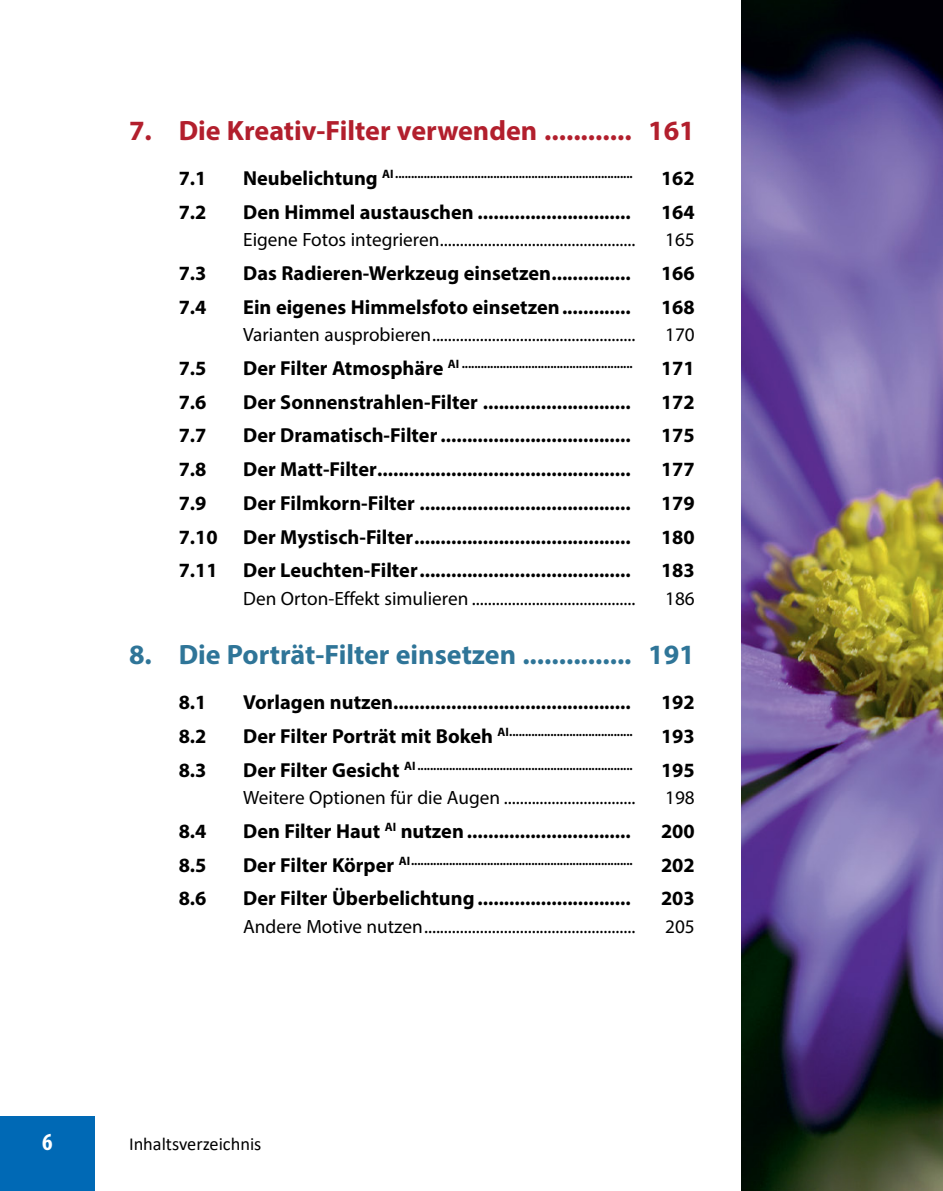
<style>
.page{position:relative;width:943px;height:1191px;background:#fff}
.page>*{position:absolute;margin:0;border:0;box-sizing:border-box;transform-origin:0 0}
.t1{font:700 28px "Myriad Pro";color:#2f7598}
.t2{font:700 28px "Myriad Pro";color:#b21f2d}
.t3{font:700 condensed 24.5px "Myriad Pro";color:#fff}
.t4{font:700 20.3px "Myriad Pro";color:#000}
.t5{font:19.25px "Myriad Pro";color:#000}
.t6{font:18.38px "Calibri";color:#000}
.t7{font:700 12.25px "Myriad Pro";color:#000}
.s1{font-size:20.3px}
</style>
<div class="page">
<div style="left:0;top:1116px;width:94px;height:75px;background:#0069b5"></div>
<img style="left:742px;top:0;width:201px;height:1191px">
<h1 class="t2" style="left:129px;top:112px;width:567px">7. Die Kreativ-Filter verwenden ............ 161</h1>
<p class="t4" style="left:179px;top:165px;width:29px">7.1</p>
<p class="t7" style="left:243px;top:166px;width:391px"><span class="s1">Neubelichtung</span> AI...........................................................................</p>
<p class="t4" style="left:661px;top:165px;width:35px">162</p>
<p class="t4" style="left:179px;top:199px;width:29px">7.2</p>
<p class="t4" style="left:243px;top:199px;width:389px">Den Himmel austauschen .............................</p>
<p class="t4" style="left:661px;top:199px;width:35px">164</p>
<p class="t5" style="left:243px;top:228px;width:393px">Eigene Fotos integrieren.................................................</p>
<p class="t5" style="left:665px;top:228px;width:31px">165</p>
<p class="t4" style="left:179px;top:260px;width:29px">7.3</p>
<p class="t4" style="left:243px;top:260px;width:389px">Das Radieren-Werkzeug einsetzen...............</p>
<p class="t4" style="left:661px;top:260px;width:35px">166</p>
<p class="t4" style="left:179px;top:294px;width:29px">7.4</p>
<p class="t4" style="left:243px;top:294px;width:389px">Ein eigenes Himmelsfoto einsetzen.............</p>
<p class="t4" style="left:661px;top:294px;width:35px">168</p>
<p class="t5" style="left:243px;top:323px;width:393px">Varianten ausprobieren...................................................</p>
<p class="t5" style="left:665px;top:323px;width:31px">170</p>
<p class="t4" style="left:179px;top:355px;width:29px">7.5</p>
<p class="t7" style="left:243px;top:356px;width:391px"><span class="s1">Der Filter Atmosphäre</span> AI ......................................................</p>
<p class="t4" style="left:661px;top:355px;width:35px">171</p>
<p class="t4" style="left:179px;top:389px;width:29px">7.6</p>
<p class="t4" style="left:243px;top:389px;width:389px">Der Sonnenstrahlen-Filter ............................</p>
<p class="t4" style="left:661px;top:389px;width:35px">172</p>
<p class="t4" style="left:179px;top:422px;width:29px">7.7</p>
<p class="t4" style="left:243px;top:422px;width:389px">Der Dramatisch-Filter ....................................</p>
<p class="t4" style="left:661px;top:422px;width:35px">175</p>
<p class="t4" style="left:179px;top:456px;width:29px">7.8</p>
<p class="t4" style="left:243px;top:456px;width:389px">Der Matt-Filter................................................</p>
<p class="t4" style="left:661px;top:456px;width:35px">177</p>
<p class="t4" style="left:179px;top:490px;width:29px">7.9</p>
<p class="t4" style="left:243px;top:490px;width:389px">Der Filmkorn-Filter ........................................</p>
<p class="t4" style="left:661px;top:490px;width:35px">179</p>
<p class="t4" style="left:179px;top:523px;width:41px">7.10</p>
<p class="t4" style="left:243px;top:523px;width:389px">Der Mystisch-Filter.........................................</p>
<p class="t4" style="left:661px;top:523px;width:35px">180</p>
<p class="t4" style="left:179px;top:557px;width:41px">7.11</p>
<p class="t4" style="left:243px;top:557px;width:389px">Der Leuchten-Filter........................................</p>
<p class="t4" style="left:661px;top:557px;width:35px">183</p>
<p class="t5" style="left:243px;top:586px;width:393px">Den Orton-Effekt simulieren .........................................</p>
<p class="t5" style="left:665px;top:586px;width:31px">186</p>
<h1 class="t1" style="left:129px;top:636px;width:567px">8. Die Porträt-Filter einsetzen ............... 191</h1>
<p class="t4" style="left:179px;top:689px;width:29px">8.1</p>
<p class="t4" style="left:243px;top:689px;width:389px">Vorlagen nutzen.............................................</p>
<p class="t4" style="left:661px;top:689px;width:35px">192</p>
<p class="t4" style="left:179px;top:723px;width:29px">8.2</p>
<p class="t7" style="left:243px;top:724px;width:391px"><span class="s1">Der Filter Porträt mit Bokeh</span> AI.......................................</p>
<p class="t4" style="left:661px;top:723px;width:35px">193</p>
<p class="t4" style="left:179px;top:756px;width:29px">8.3</p>
<p class="t7" style="left:243px;top:758px;width:391px"><span class="s1">Der Filter Gesicht</span> AI ....................................................................</p>
<p class="t4" style="left:661px;top:756px;width:35px">195</p>
<p class="t5" style="left:243px;top:786px;width:393px">Weitere Optionen für die Augen .................................</p>
<p class="t5" style="left:665px;top:786px;width:31px">198</p>
<p class="t4" style="left:179px;top:817px;width:29px">8.4</p>
<p class="t4" style="left:243px;top:817px;width:389px">Den Filter Haut <sup>AI</sup> nutzen ...............................</p>
<p class="t4" style="left:661px;top:817px;width:35px">200</p>
<p class="t4" style="left:179px;top:851px;width:29px">8.5</p>
<p class="t7" style="left:243px;top:852px;width:391px"><span class="s1">Der Filter Körper</span> AI......................................................................</p>
<p class="t4" style="left:661px;top:851px;width:35px">202</p>
<p class="t4" style="left:179px;top:885px;width:29px">8.6</p>
<p class="t4" style="left:243px;top:885px;width:389px">Der Filter Überbelichtung .............................</p>
<p class="t4" style="left:661px;top:885px;width:35px">203</p>
<p class="t5" style="left:243px;top:914px;width:393px">Andere Motive nutzen.....................................................</p>
<p class="t5" style="left:665px;top:914px;width:31px">205</p>
<p class="t3" style="left:42px;top:1126px;width:12px">6</p>
<p class="t6" style="left:129px;top:1130px;width:134px">Inhaltsverzeichnis</p>
</div>
